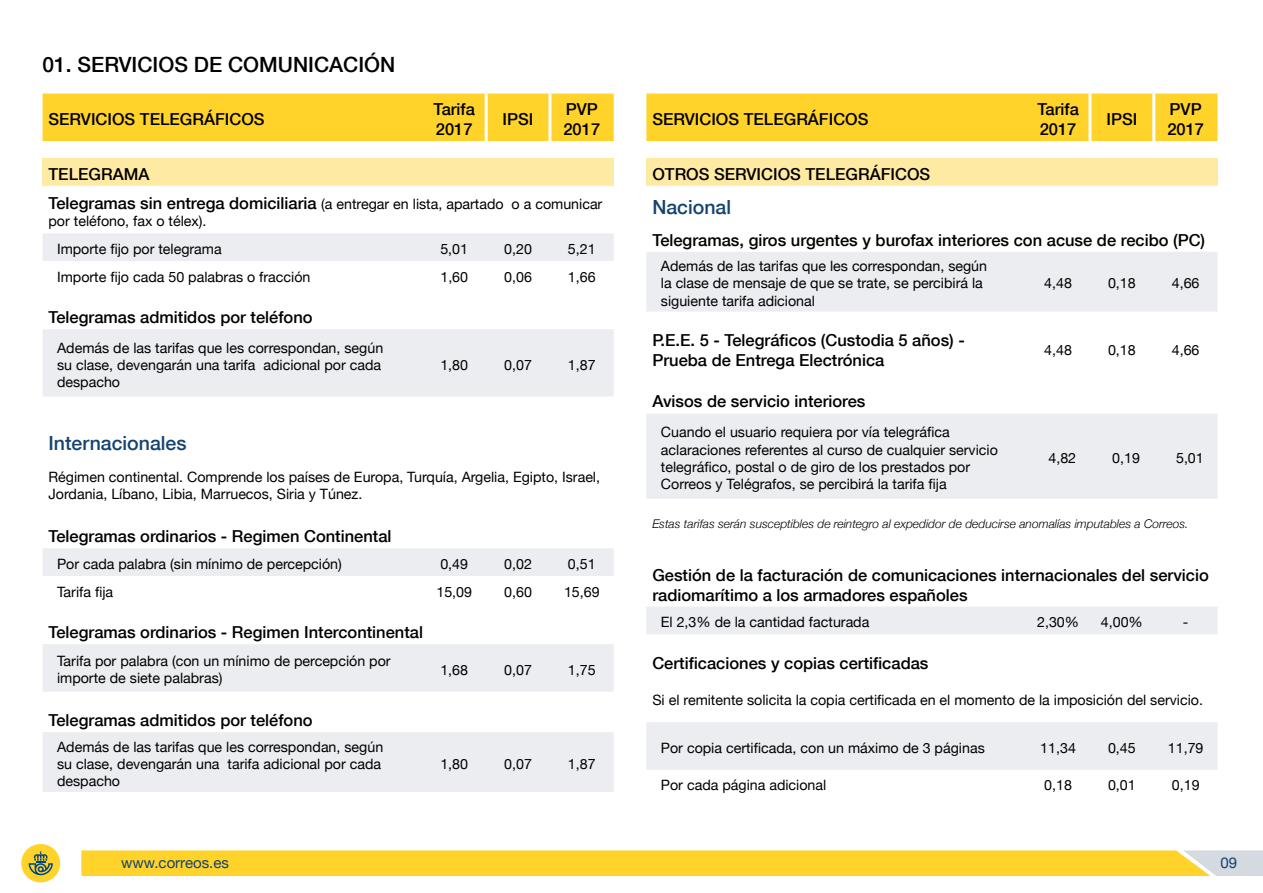
<style>
.page{position:relative;width:1263px;height:893px;background:#fff}
.page>*{position:absolute;margin:0;border:0;box-sizing:border-box;transform-origin:0 0}
.t1{font:500 21px "Helvetica Neue";color:#000}
.t2{font:500 19.5px "Helvetica Neue";color:#154371}
.t3{font:500 16.5px/19.8px "Helvetica Neue";color:#000}
.t4{font:15px "Helvetica Neue";color:#154371}
.t5{font:14.25px/17.1px "Helvetica Neue";color:#000}
.t6{font:italic 300 12px "Helvetica Neue";color:#000}
.s1{font-weight:500;font-size:16.5px}
</style>
<div class="page">
<svg style="left:81px;top:850px;width:1182px;height:26px;background:#fcd438"></svg>
<div style="left:21px;top:844px;width:39px;height:38px;background:#ffd32a;border-radius:50%"></div>
<svg style="left:29px;top:851px;width:24px;height:24px"></svg>
<div style="left:43px;top:94px;width:571px;height:47px;background:#ffd32a"></div>
<div style="left:43px;top:158px;width:571px;height:28px;background:#ffeaa4"></div>
<svg style="left:43px;top:233px;width:571px;height:559px"></svg>
<hr style="left:485px;top:94px;width:3px;height:47px;background:#fff">
<hr style="left:548px;top:94px;width:3px;height:47px;background:#fff">
<div style="left:646px;top:94px;width:571px;height:47px;background:#ffd32a"></div>
<div style="left:646px;top:158px;width:571px;height:28px;background:#ffeaa4"></div>
<div style="left:646px;top:252px;width:571px;height:60px;background:#ebedf0"></div>
<svg style="left:646px;top:414px;width:571px;height:356px"></svg>
<hr style="left:1088px;top:94px;width:3px;height:47px;background:#fff">
<hr style="left:1152px;top:94px;width:3px;height:47px;background:#fff">
<h1 class="t1" style="left:43px;top:48px;width:354px">01. SERVICIOS DE COMUNICACIÓN</h1>
<p class="t3" style="left:49px;top:109px;width:218px">SERVICIOS TELEGRÁFICOS</p>
<p class="t3" style="left:433px;top:99px;width:43px">Tarifa<br>2017</p>
<p class="t3" style="left:503px;top:109px;width:32px">IPSI</p>
<p class="t3" style="left:563px;top:99px;width:38px">PVP<br>2017</p>
<p class="t3" style="left:49px;top:163px;width:13px">telegrama</p>
<p class="t5" style="left:49px;top:195px;width:555px"><span class="s1">Telegramas sin entrega domiciliaria</span> (a entregar en lista, apartado o a comunicar por teléfono, fax o télex).</p>
<p class="t5" style="left:57px;top:240px;width:166px">Importe fijo por telegrama</p>
<p class="t5" style="left:440px;top:240px;width:29px">5,01</p>
<p class="t5" style="left:504px;top:240px;width:29px">0,20</p>
<p class="t5" style="left:568px;top:240px;width:29px">5,21</p>
<p class="t5" style="left:57px;top:268px;width:255px">Importe fijo cada 50 palabras o fracción</p>
<p class="t5" style="left:440px;top:268px;width:29px">1,60</p>
<p class="t5" style="left:504px;top:268px;width:29px">0,06</p>
<p class="t5" style="left:568px;top:268px;width:29px">1,66</p>
<p class="t3" style="left:49px;top:307px;width:266px">Telegramas admitidos por teléfono</p>
<p class="t5" style="left:57px;top:339px;width:328px">Además de las tarifas que les correspondan, según su clase, devengarán una tarifa adicional por cada despacho</p>
<p class="t5" style="left:440px;top:356px;width:29px">1,80</p>
<p class="t5" style="left:504px;top:356px;width:29px">0,07</p>
<p class="t5" style="left:568px;top:356px;width:29px">1,87</p>
<h2 class="t2" style="left:49px;top:428px;width:140px">Internacionales</h2>
<p class="t5" style="left:49px;top:468px;width:553px">Régimen continental. Comprende los países de Europa, Turquía, Argelia, Egipto, Israel,<br>Jordania, Líbano, Libia, Marruecos, Siria y Túnez.</p>
<p class="t3" style="left:49px;top:526px;width:344px">Telegramas ordinarios - Regimen Continental</p>
<p class="t5" style="left:57px;top:555px;width:286px">Por cada palabra (sin mínimo de percepción)</p>
<p class="t5" style="left:440px;top:555px;width:29px">0,49</p>
<p class="t5" style="left:504px;top:555px;width:29px">0,02</p>
<p class="t5" style="left:568px;top:555px;width:29px">0,51</p>
<p class="t5" style="left:57px;top:583px;width:58px">Tarifa fija</p>
<p class="t5" style="left:436px;top:583px;width:37px">15,09</p>
<p class="t5" style="left:504px;top:583px;width:29px">0,60</p>
<p class="t5" style="left:564px;top:583px;width:37px">15,69</p>
<p class="t3" style="left:49px;top:622px;width:376px">Telegramas ordinarios - Regimen Intercontinental</p>
<p class="t5" style="left:57px;top:652px;width:335px">Tarifa por palabra (con un mínimo de percepción por importe de siete palabras)</p>
<p class="t5" style="left:440px;top:661px;width:29px">1,68</p>
<p class="t5" style="left:504px;top:661px;width:29px">0,07</p>
<p class="t5" style="left:568px;top:661px;width:29px">1,75</p>
<p class="t3" style="left:49px;top:710px;width:266px">Telegramas admitidos por teléfono</p>
<p class="t5" style="left:57px;top:738px;width:328px">Además de las tarifas que les correspondan, según su clase, devengarán una tarifa adicional por cada despacho</p>
<p class="t5" style="left:440px;top:755px;width:29px">1,80</p>
<p class="t5" style="left:504px;top:755px;width:29px">0,07</p>
<p class="t5" style="left:568px;top:755px;width:29px">1,87</p>
<p class="t3" style="left:652px;top:109px;width:218px">SERVICIOS TELEGRÁFICOS</p>
<p class="t3" style="left:1037px;top:99px;width:43px">Tarifa<br>2017</p>
<p class="t3" style="left:1106px;top:109px;width:32px">IPSI</p>
<p class="t3" style="left:1167px;top:99px;width:38px">PVP<br>2017</p>
<p class="t3" style="left:652px;top:163px;width:279px">OTROS SERVICIOS TELEGRÁFICOS</p>
<h2 class="t2" style="left:652px;top:192px;width:80px">Nacional</h2>
<p class="t3" style="left:652px;top:229px;width:554px">Telegramas, giros urgentes y burofax interiores con acuse de recibo (PC)</p>
<p class="t5" style="left:661px;top:258px;width:328px">Además de las tarifas que les correspondan, según la clase de mensaje de que se trate, se percibirá la siguiente tarifa adicional</p>
<p class="t5" style="left:1044px;top:275px;width:29px">4,48</p>
<p class="t5" style="left:1108px;top:275px;width:29px">0,18</p>
<p class="t5" style="left:1172px;top:275px;width:29px">4,66</p>
<p class="t3" style="left:652px;top:330px;width:314px">P.E.E. 5 - Telegráficos (Custodia 5 años) -<br>Prueba de Entrega Electrónica</p>
<p class="t5" style="left:1044px;top:341px;width:29px">4,48</p>
<p class="t5" style="left:1108px;top:341px;width:29px">0,18</p>
<p class="t5" style="left:1172px;top:341px;width:29px">4,66</p>
<p class="t3" style="left:652px;top:391px;width:215px">Avisos de servicio interiores</p>
<p class="t5" style="left:661px;top:424px;width:338px">Cuando el usuario requiera por vía telegráfica aclaraciones referentes al curso de cualquier servicio telegráfico, postal o de giro de los prestados por Correos y Telégrafos, se percibirá la tarifa fija</p>
<p class="t5" style="left:1048px;top:449px;width:29px">4,82</p>
<p class="t5" style="left:1112px;top:449px;width:29px">0,19</p>
<p class="t5" style="left:1176px;top:449px;width:29px">5,01</p>
<p class="t6" style="left:652px;top:517px;width:538px">Estas tarifas serán susceptibles de reintegro al expedidor de deducirse anomalías imputables a Correos.</p>
<p class="t3" style="left:652px;top:564px;width:558px">Gestión de la facturación de comunicaciones internacionales del servicio radiomarítimo a los armadores españoles</p>
<p class="t5" style="left:661px;top:613px;width:210px">El 2,3% de la cantidad facturada</p>
<p class="t5" style="left:1037px;top:613px;width:43px">2,30%</p>
<p class="t5" style="left:1101px;top:613px;width:43px">4,00%</p>
<p class="t5" style="left:1183px;top:613px;width:7px">-</p>
<p class="t3" style="left:652px;top:652px;width:278px">Certificaciones y copias certificadas</p>
<p class="t5" style="left:652px;top:691px;width:552px">Si el remitente solicita la copia certificada en el momento de la imposición del servicio.</p>
<p class="t5" style="left:661px;top:739px;width:325px">Por copia certificada, con un máximo de 3 páginas</p>
<p class="t5" style="left:1040px;top:739px;width:37px">11,34</p>
<p class="t5" style="left:1108px;top:739px;width:29px">0,45</p>
<p class="t5" style="left:1168px;top:739px;width:37px">11,79</p>
<p class="t5" style="left:661px;top:777px;width:167px">Por cada página adicional</p>
<p class="t5" style="left:1044px;top:777px;width:29px">0,18</p>
<p class="t5" style="left:1108px;top:777px;width:29px">0,01</p>
<p class="t5" style="left:1172px;top:777px;width:29px">0,19</p>
<p class="t4" style="left:121px;top:854px;width:109px">www.correos.es</p>
<p class="t4" style="left:1220px;top:854px;width:18px">09</p>
</div>
